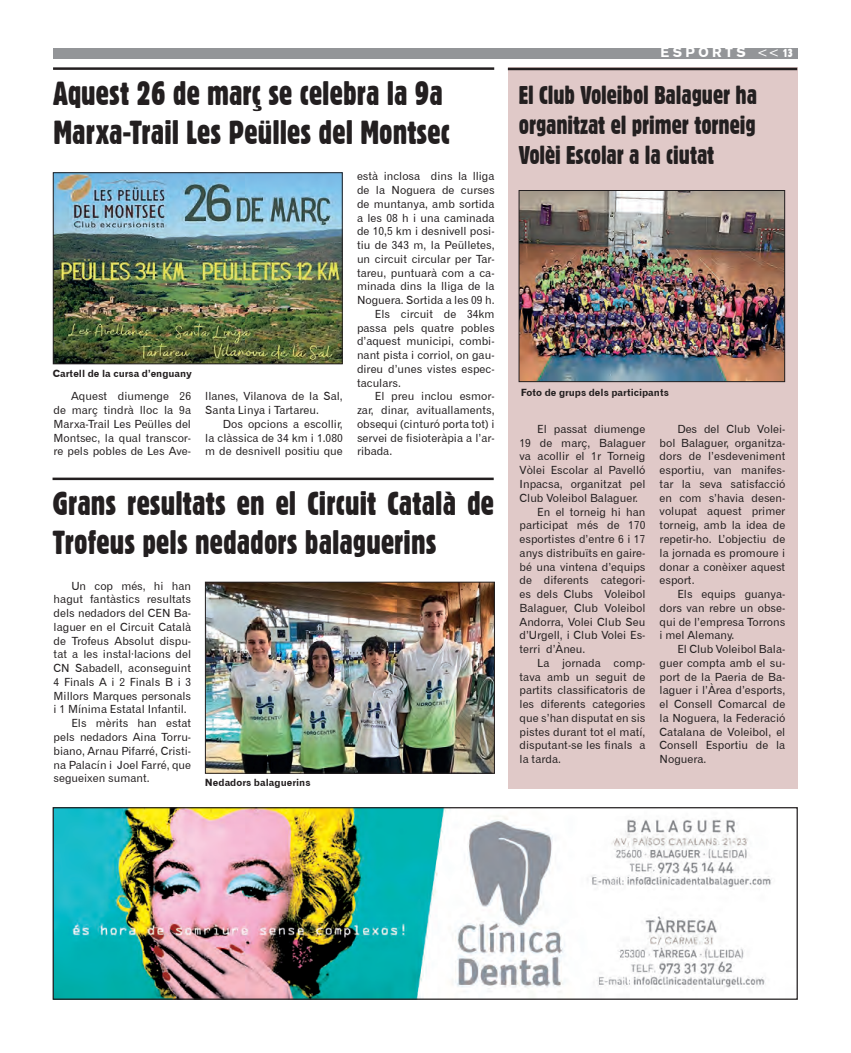
<style>
.page{position:relative;width:851px;height:1053px;background:#fff}
.page>*{position:absolute;margin:0;border:0;box-sizing:border-box;transform-origin:0 0}
.t1{font:32.5px/39px "Gothic 821 Condensed BT";color:#231f20}
.t2{font:25px "Gothic 821 Condensed BT";letter-spacing:-.005em;color:#231f20}
.t3{font:13.75px "Gothic 725 BT Black A";letter-spacing:.25em;color:#fff}
.t4{font:11.25px/13.8px "Gothic 720 BT Roman B";color:#231f20;text-align:justify}
.t5{font:10px "Gothic 720 BT Bold B";color:#231f20}
.s1{font-family:"Gothic 720 BT Roman B"}
.s2{font-family:"Gothic 821 Condensed BT";font-size:11.25px}
</style>
<div class="page">
<div style="left:53px;top:48px;width:744px;height:10px;background:#939598"></div>
<img style="left:55px;top:809px;width:717px;height:188px">
<div style="left:53px;top:807px;width:744px;height:192px;border:1px solid #231f20"></div>
<div style="left:508px;top:68px;width:289px;height:721px;background:#e0c9c8"></div>
<img style="left:521px;top:192px;width:261px;height:188px">
<div style="left:519px;top:190px;width:265px;height:192px;border:1px solid #231f20"></div>
<hr style="left:508px;top:68px;width:289px;height:2px;background:#231f20">
<hr style="left:53px;top:67px;width:441px;height:3px;background:#231f20">
<img style="left:55px;top:174px;width:285px;height:188px">
<div style="left:53px;top:172px;width:289px;height:192px;border:1px solid #231f20"></div>
<hr style="left:53px;top:477px;width:440px;height:3px;background:#231f20">
<img style="left:207px;top:584px;width:285px;height:187px">
<div style="left:205px;top:582px;width:289px;height:191px;border:1px solid #231f20"></div>
<p class="t1" style="left:53px;top:74px;width:391px">Aquest 26 de març se celebra la 9a</p>
<p class="t1" style="left:53px;top:113px;width:398px">Marxa-Trail Les Peülles del Montsec</p>
<p class="t4" style="left:357px;top:169px;width:139px">està inclosa dins la lliga de la Noguera de curses de muntanya, amb sortida a les 08 h i una caminada de 10,5 km i desnivell posi&shy;tiu de 343 m, la Peülletes, un circuit circular per Tar&shy;tareu, puntuarà com a ca&shy;minada dins la lliga de la Noguera. Sortida a les 09 h.</p>
<p class="t4" style="left:357px;top:307px;width:139px;text-indent:18px">Els circuit de 34km passa pels quatre pobles d’aquest municipi, combi&shy;nant pista i corriol, on gau&shy;direu d’unes vistes espec&shy;taculars.</p>
<p class="t4" style="left:357px;top:389px;width:139px;text-indent:18px">El preu inclou esmor&shy;zar, dinar, avituallaments, obsequi (cinturó porta tot) i servei de fisioteràpia a l’ar&shy;ribada.</p>
<p class="t1" style="left:53px;top:484px;width:442px">Grans resultats en el Circuit Català de<br>Trofeus pels nedadors balaguerins</p>
<p class="t4" style="left:54px;top:578px;width:139px;text-indent:18px">Un cop més, hi han hagut fantàstics resultats dels nedadors del CEN Ba&shy;laguer en el Circuit Català de Trofeus Absolut dispu&shy;tat a les instal·lacions del CN Sabadell, aconseguint 4 Finals A i 2 Finals B i 3<br>Millors Marques personals i 1 Mínima Estatal Infantil.</p>
<p class="t4" style="left:54px;top:716px;width:139px;text-indent:18px">Els mèrits han estat pels nedadors Aina Torru&shy;biano, Arnau Pifarré, Cristi&shy;na Palacín i Joel Farré, que segueixen sumant.</p>
<p class="t5" style="left:53px;top:367px;width:141px">Cartell de la cursa d’enguany</p>
<p class="t4" style="left:53px;top:389px;width:139px;text-indent:18px">Aquest diumenge 26 de març tindrà lloc la 9a Marxa-Trail Les Peülles del Montsec, la qual transcor&shy;re pels pobles de Les Ave-</p>
<p class="t4" style="left:205px;top:389px;width:139px">llanes, Vilanova de la Sal,<br>Santa Linya i Tartareu.</p>
<p class="t4" style="left:205px;top:417px;width:139px;text-indent:18px">Dos opcions a escollir, la clàssica de 34 km i 1.080 m de desnivell positiu que</p>
<p class="t5" style="left:205px;top:776px;width:107px">Nedadors balaguerins</p>
<p class="t3" style="left:660px;top:44px;width:134px">ESPORTS <span class="s1">&lt;&lt;</span><span class="s2">13</span></p>
<p class="t2" style="left:518px;top:80px;width:240px">El Club Voleibol Balaguer ha</p>
<p class="t2" style="left:518px;top:110px;width:238px">organitzat el primer torneig</p>
<p class="t2" style="left:518px;top:140px;width:197px">Volèi Escolar a la ciutat</p>
<p class="t5" style="left:520px;top:386px;width:149px">Foto de grups dels participants</p>
<p class="t4" style="left:659px;top:422px;width:127px;text-indent:18px">Des del Club Volei&shy;bol Balaguer, organitza&shy;dors de l’esdeveniment esportiu, van manifes&shy;tar la seva satisfacció en com s’havia desen&shy;volupat aquest primer torneig, amb la idea de repetir-ho. L’objectiu de la jornada es promoure i donar a conèixer aquest esport.</p>
<p class="t4" style="left:659px;top:587px;width:127px;text-indent:18px">Els equips guanya&shy;dors van rebre un obse&shy;qui de l’empresa Torrons i mel Alemany.</p>
<p class="t4" style="left:659px;top:642px;width:127px;text-indent:18px">El Club Voleibol Bala&shy;guer compta amb el su&shy;port de la Paeria de Ba&shy;laguer i l’Àrea d’esports, el Consell Comarcal de la Noguera, la Federació Catalana de Voleibol, el Consell Esportiu de la Noguera.</p>
<p class="t4" style="left:519px;top:422px;width:127px;text-indent:18px">El passat diumenge 19 de març, Balaguer va acollir el 1r Torneig Vòlei Escolar al Pavelló Inpacsa, organitzat pel Club Voleibol Balaguer.</p>
<p class="t4" style="left:519px;top:504px;width:127px;text-indent:18px">En el torneig hi han participat més de 170 esportistes d’entre 6 i 17 anys distribuïts en gaire&shy;bé una vintena d’equips de diferents categori&shy;es dels Clubs Voleibol Balaguer, Club Voleibol Andorra, Volei Club Seu d’Urgell, i Club Volei Es&shy;terri d’Àneu.</p>
<p class="t4" style="left:519px;top:655px;width:127px;text-indent:18px">La jornada comp&shy;tava amb un seguit de partits classificatoris de les diferents categories que s’han disputat en sis pistes durant tot el matí, disputant-se les finals a la tarda.</p>
</div>
